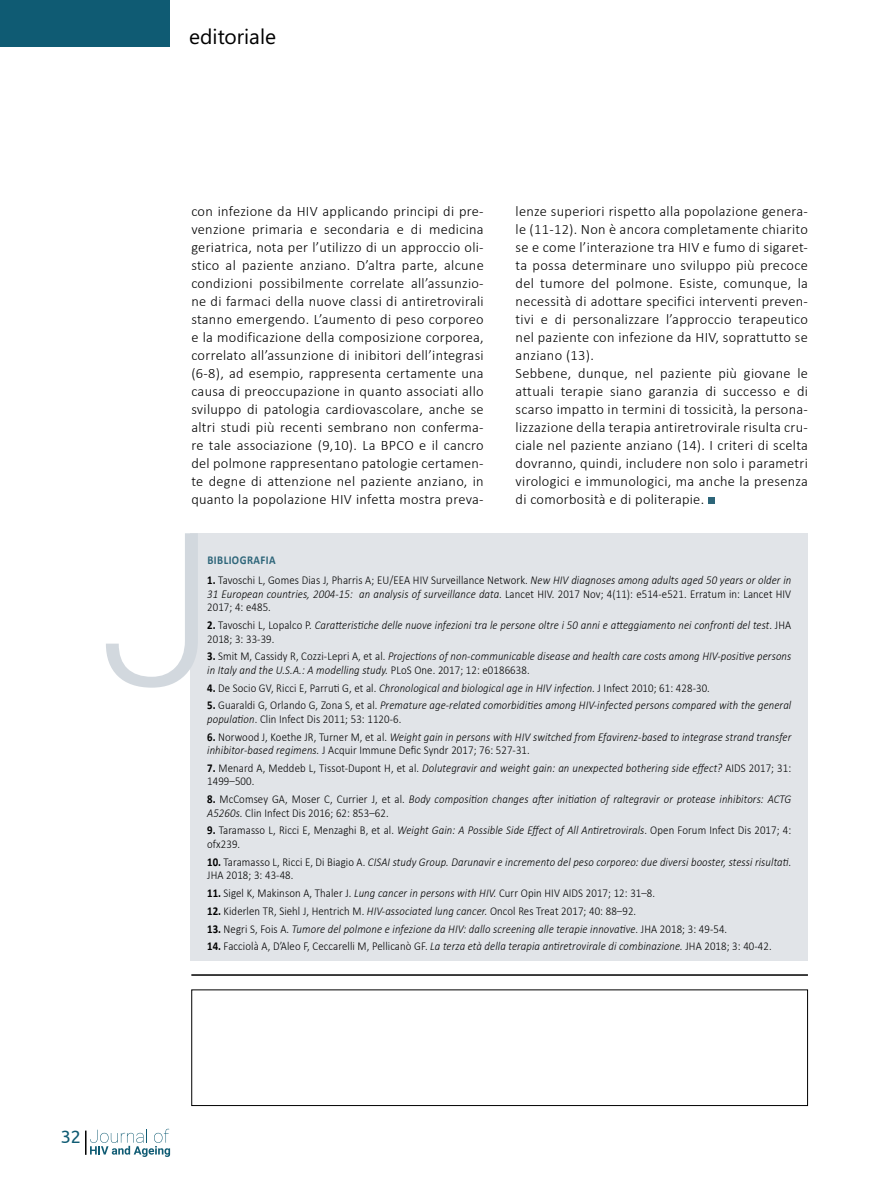
<style>
.page{position:relative;width:893px;height:1191px;background:#fff}
.page>*{position:absolute;margin:0;border:0;box-sizing:border-box;transform-origin:0 0}
.t1{font:21px "Segoe WP";color:#000}
.t2{font:18px "Ubuntu";color:#0f5b73}
.t3{font:300 14.4px/18px "Calibri";letter-spacing:.02em;color:#000;text-align:justify}
.t4{font:italic 300 12px/13.5px "Calibri";letter-spacing:.01em;color:#000;scale:.9 1}
.t5{font:300 12px/13.5px "Calibri";letter-spacing:.01em;color:#000;text-align:justify;scale:.9 1}
.t6{font:700 12px "Calibri";letter-spacing:.04em;color:#2d6579;scale:.9 1}
.s1{font-weight:700}
.s2{font-style:italic}
.s3{font-weight:700;font-style:normal}
.s4{font-style:normal}
</style>
<div class="page">
<div style="left:0;top:0;width:170px;height:47px;background:#0f5b73"></div>
<svg style="left:90px;top:1128px;width:80px;height:29px"></svg>
<hr style="left:85px;top:1130px;width:2px;height:24px;background:#000">
<div style="left:191px;top:989px;width:617px;height:117px;border:1px solid #000"></div>
<hr style="left:191px;top:974px;width:617px;height:1px;background:#000">
<div style="left:191px;top:533px;width:617px;height:427px;background:#e1e4e8"></div>
<svg style="left:106px;top:533px;width:92px;height:154px"></svg>
<div style="left:708px;top:497px;width:6px;height:7px;background:#2d6579"></div>
<p class="t2" style="left:61px;top:1125px;width:22px">32</p>
<p class="t1" style="left:189px;top:22px;width:88px">editoriale</p>
<p class="t3" style="left:191px;top:202px;width:294px">con infezione da HIV applicando principi di pre&shy;venzione primaria e secondaria e di medicina geriatrica, nota per l’utilizzo di un approccio oli&shy;stico al paziente anziano. D’altra parte, alcune condizioni possibilmente correlate all’assunzio&shy;ne di farmaci della nuove classi di antiretrovirali stanno emergendo. L’aumento di peso corporeo e la modificazione della composizione corporea, correlato all’assunzione di inibitori dell’integrasi (6-8), ad esempio, rappresenta certamente una causa di preoccupazione in quanto associati allo sviluppo di patologia cardiovascolare, anche se altri studi più recenti sembrano non conferma&shy;re tale associazione (9,10). La BPCO e il cancro del polmone rappresentano patologie certamen&shy;te degne di attenzione nel paziente anziano, in quanto la popolazione HIV infetta mostra preva-</p>
<p class="t3" style="left:516px;top:202px;width:294px">lenze superiori rispetto alla popolazione genera&shy;le (11-12). Non è ancora completamente chiarito se e come l’interazione tra HIV e fumo di sigaret&shy;ta possa determinare uno sviluppo più precoce del tumore del polmone. Esiste, comunque, la necessità di adottare specifici interventi preven&shy;tivi e di personalizzare l’approccio terapeutico nel paziente con infezione da HIV, soprattutto se anziano (13).</p>
<p class="t3" style="left:516px;top:364px;width:294px">Sebbene, dunque, nel paziente più giovane le attuali terapie siano garanzia di successo e di scarso impatto in termini di tossicità, la persona&shy;lizzazione della terapia antiretrovirale risulta cru&shy;ciale nel paziente anziano (14). I criteri di scelta dovranno, quindi, includere non solo i parametri virologici e immunologici, ma anche la presenza di comorbosità e di politerapie.</p>
<p class="t6" style="left:207px;top:552px;width:77px">BIBLIOGRAFIA</p>
<p class="t5" style="left:207px;top:573px;width:650px"><span class="s1">1.</span> Tavoschi L, Gomes Dias J, Pharris A; EU/EEA HIV Surveillance Network. <span class="s2">New HIV diagnoses among adults aged 50 years or older in 31 European countries, 2004-15: an analysis of surveillance data</span>. Lancet HIV. 2017 Nov; 4(11): e514-e521. Erratum in: Lancet HIV 2017; 4: e485.</p>
<p class="t4" style="left:207px;top:618px;width:650px"><span class="s3">2.</span> <span class="s4">Tavoschi L, Lopalco P.</span> Caratteristiche delle nuove infezioni tra le persone oltre i 50 anni e atteggiamento nei confronti del test<span class="s4">. JHA<br>2018; 3: 33-39.</span></p>
<p class="t4" style="left:207px;top:649px;width:650px"><span class="s3">3.</span> <span class="s4">Smit M, Cassidy R, Cozzi-Lepri A, et al.</span> Projections of non-communicable disease and health care costs among HIV-positive persons in Italy and the U.S.A.: A modelling study. <span class="s4">PLoS One. 2017; 12: e0186638.</span></p>
<p class="t5" style="left:207px;top:680px;width:560px"><span class="s1">4.</span> De Socio GV, Ricci E, Parruti G, et al. <span class="s2">Chronological and biological age in HIV infection</span>. J Infect 2010; 61: 428-30.</p>
<p class="t4" style="left:207px;top:698px;width:650px"><span class="s3">5.</span> <span class="s4">Guaraldi G, Orlando G, Zona S, et al.</span> Premature age-related comorbidities among HIV-infected persons compared with the general population<span class="s4">. Clin Infect Dis 2011; 53: 1120-6.</span></p>
<p class="t4" style="left:207px;top:730px;width:651px"><span class="s3">6.</span> <span class="s4">Norwood J, Koethe JR, Turner M, et al.</span> Weight gain in persons with HIV switched from Efavirenz-based to integrase strand transfer inhibitor-based regimens. <span class="s4">J Acquir Immune Defic Syndr 2017; 76: 527-31.</span></p>
<p class="t4" style="left:207px;top:761px;width:650px"><span class="s3">7.</span> <span class="s4">Menard A, Meddeb L, Tissot-Dupont H, et al.</span> Dolutegravir and weight gain: an unexpected bothering side effect? <span class="s4">AIDS 2017; 31:<br>1499–500.</span></p>
<p class="t4" style="left:207px;top:792px;width:650px"><span class="s3">8.</span> <span class="s4">McComsey GA, Moser C, Currier J, et al.</span> Body composition changes after initiation of raltegravir or protease inhibitors: ACTG<br>A5260s. <span class="s4">Clin Infect Dis 2016; 62: 853–62.</span></p>
<p class="t5" style="left:207px;top:823px;width:650px"><span class="s1">9.</span> Taramasso L, Ricci E, Menzaghi B, et al. <span class="s2">Weight Gain: A Possible Side Effect of All Antiretrovirals</span>. Open Forum Infect Dis 2017; 4: ofx239.</p>
<p class="t4" style="left:207px;top:855px;width:650px"><span class="s3">10.</span> <span class="s4">Taramasso L, Ricci E, Di Biagio A.</span> CISAI study Group. Darunavir e incremento del peso corporeo: due diversi booster, stessi risultati<span class="s4">.<br>JHA 2018; 3: 43-48.</span></p>
<p class="t5" style="left:207px;top:885px;width:499px"><span class="s1">11.</span> Sigel K, Makinson A, Thaler J. <span class="s2">Lung cancer in persons with HIV.</span> Curr Opin HIV AIDS 2017; 12: 31–8.</p>
<p class="t5" style="left:207px;top:903px;width:478px"><span class="s1">12.</span> Kiderlen TR, Siehl J, Hentrich M. <span class="s2">HIV-associated lung cancer.</span> Oncol Res Treat 2017; 40: 88–92.</p>
<p class="t4" style="left:207px;top:921px;width:579px"><span class="s3">13.</span> <span class="s4">Negri S, Fois A.</span> Tumore del polmone e infezione da HIV: dallo screening alle terapie innovative<span class="s4">. JHA 2018; 3: 49-54.</span></p>
<p class="t5" style="left:207px;top:939px;width:629px"><span class="s1">14.</span> Facciolà A, D’Aleo F, Ceccarelli M, Pellicanò GF. <span class="s2">La terza età della terapia antiretrovirale di combinazione.</span> JHA 2018; 3: 40-42.</p>
</div>
